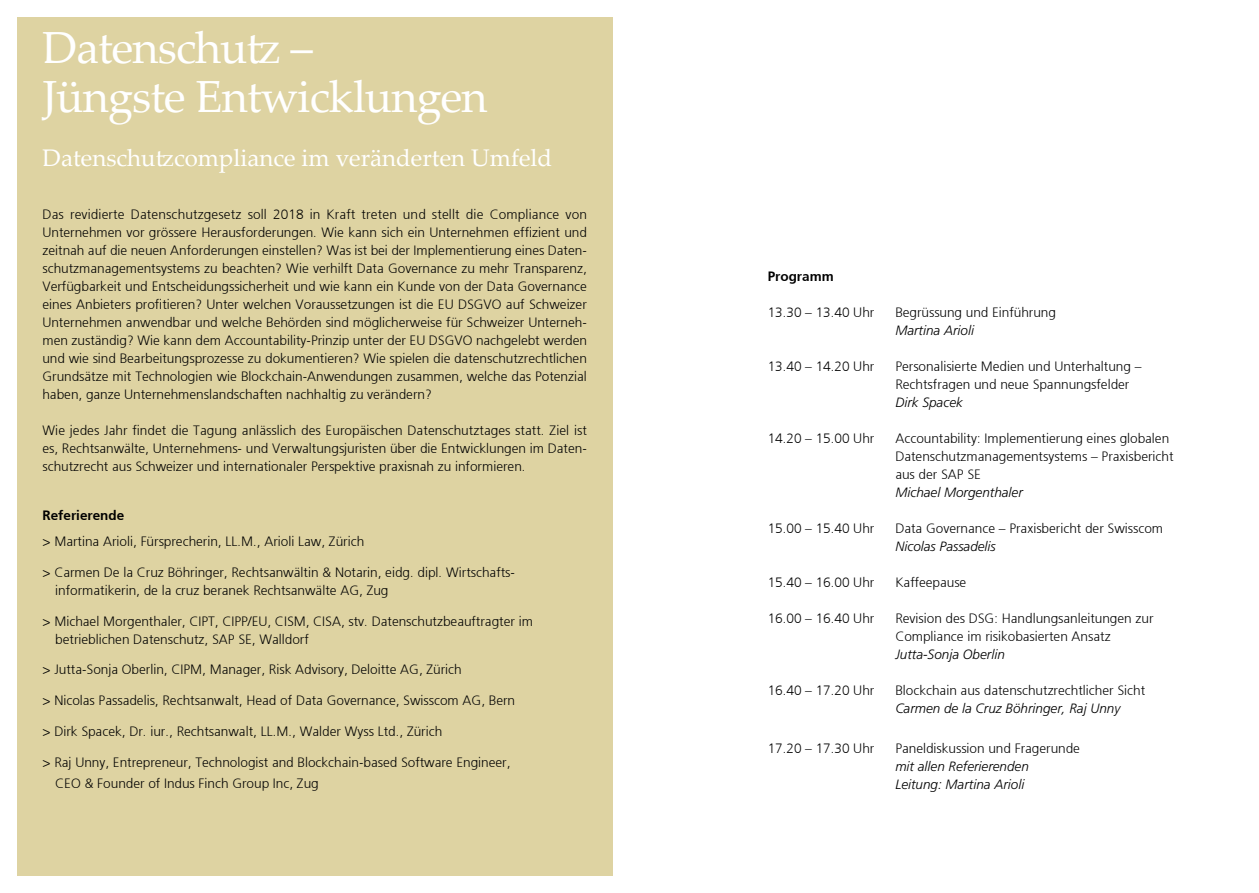
<style>
.page{position:relative;width:1259px;height:893px;background:#fff}
.page>*{position:absolute;margin:0;border:0;box-sizing:border-box;transform-origin:0 0}
.t1{font:45px/49.5px "Palatino Linotype";letter-spacing:-.02em;color:#fff}
.t2{font:24px "Palatino Linotype";color:#fff}
.t3{font:300 13.5px/18px "Frutiger 45";color:#000}
.t4{font:italic 300 13.5px/18px "Frutiger LT Std";color:#000}
.t5{font:300 13.5px "Frutiger 45";color:#000}
</style>
<div class="page">
<div style="left:17px;top:17px;width:595px;height:859px;background:#ded3a2"></div>
<h1 class="t1" style="left:43px;top:21px;width:447px">Datenschutz –<br>Jüngste Entwicklungen</h1>
<h2 class="t2" style="left:43px;top:141px;width:511px">Datenschutzcompliance im veränderten Umfeld</h2>
<p class="t3" style="left:42px;top:205px;width:546px;text-align:justify">Das revidierte Datenschutzgesetz soll 2018 in Kraft treten und stellt die Compliance von Unternehmen vor grössere Herausforderungen. Wie kann sich ein Unternehmen effizient und zeitnah auf die neuen Anforderungen einstellen? Was ist bei der Implementierung eines Daten&shy;schutzmanagementsystems zu beachten? Wie verhilft Data Governance zu mehr Transparenz, Verfügbarkeit und Entscheidungssicherheit und wie kann ein Kunde von der Data Governance eines Anbieters profitieren? Unter welchen Voraussetzungen ist die EU DSGVO auf Schweizer Unternehmen anwendbar und welche Behörden sind möglicherweise für Schweizer Unterneh&shy;men zuständig? Wie kann dem Accountability-Prinzip unter der EU DSGVO nachgelebt werden und wie sind Bearbeitungsprozesse zu dokumentieren? Wie spielen die datenschutzrechtlichen Grundsätze mit Technologien wie Blockchain-Anwendungen zusammen, welche das Potenzial haben, ganze Unternehmenslandschaften nachhaltig zu verändern?</p>
<p class="t3" style="left:42px;top:421px;width:546px;text-align:justify">Wie jedes Jahr findet die Tagung anlässlich des Europäischen Datenschutztages statt. Ziel ist es, Rechtsanwälte, Unternehmens- und Verwaltungsjuristen über die Entwicklungen im Daten&shy;schutzrecht aus Schweizer und internationaler Perspektive praxisnah zu informieren.</p>
<p class="t5" style="left:43px;top:507px;width:83px">Referierende</p>
<p class="t3" style="left:43px;top:532px;width:323px">&gt; Martina Arioli, Fürsprecherin, LL.M., Arioli Law, Zürich</p>
<p class="t3" style="left:55px;top:563px;width:461px;text-indent:-13px">&gt; Carmen De la Cruz Böhringer, Rechtsanwältin &amp; Notarin, eidg. dipl. Wirtschafts&shy;informatikerin, de la cruz beranek Rechtsanwälte AG, Zug</p>
<p class="t3" style="left:55px;top:612px;width:479px;text-indent:-13px">&gt; Michael Morgenthaler, CIPT, CIPP/EU, CISM, CISA, stv. Datenschutzbeauftragter im betrieblichen Datenschutz, SAP SE, Walldorf</p>
<p class="t3" style="left:43px;top:660px;width:421px">&gt; Jutta-Sonja Oberlin, CIPM, Manager, Risk Advisory, Deloitte AG, Zürich</p>
<p class="t3" style="left:43px;top:691px;width:474px">&gt; Nicolas Passadelis, Rechtsanwalt, Head of Data Governance, Swisscom AG, Bern</p>
<p class="t3" style="left:43px;top:722px;width:401px">&gt; Dirk Spacek, Dr. iur., Rechtsanwalt, LL.M., Walder Wyss Ltd., Zürich</p>
<p class="t3" style="left:55px;top:751px;width:457px;line-height:21.6px;text-indent:-13px">&gt; Raj Unny, Entrepreneur, Technologist and Blockchain-based Software Engineer,<br>CEO &amp; Founder of Indus Finch Group Inc, Zug</p>
<p class="t5" style="left:767px;top:269px;width:68px">Programm</p>
<p class="t3" style="left:767px;top:304px;width:108px">13.30 – 13.40 Uhr</p>
<p class="t3" style="left:895px;top:304px;width:162px">Begrüssung und Einführung</p>
<p class="t4" style="left:895px;top:322px;width:80px">Martina Arioli</p>
<p class="t3" style="left:767px;top:358px;width:108px">13.40 – 14.20 Uhr</p>
<p class="t3" style="left:895px;top:358px;width:248px">Personalisierte Medien und Unterhaltung –<br>Rechtsfragen und neue Spannungsfelder</p>
<p class="t4" style="left:895px;top:394px;width:69px">Dirk Spacek</p>
<p class="t3" style="left:767px;top:430px;width:108px">14.20 – 15.00 Uhr</p>
<p class="t3" style="left:895px;top:430px;width:280px">Accountability: Implementierung eines globalen<br>Datenschutzmanagementsystems – Praxisbericht aus der SAP SE</p>
<p class="t4" style="left:895px;top:484px;width:129px">Michael Morgenthaler</p>
<p class="t3" style="left:767px;top:520px;width:108px">15.00 – 15.40 Uhr</p>
<p class="t3" style="left:895px;top:520px;width:269px">Data Governance – Praxisbericht der Swisscom</p>
<p class="t4" style="left:895px;top:538px;width:102px">Nicolas Passadelis</p>
<p class="t3" style="left:767px;top:574px;width:108px">15.40 – 16.00 Uhr</p>
<p class="t3" style="left:895px;top:574px;width:73px">Kaffeepause</p>
<p class="t3" style="left:767px;top:610px;width:108px">16.00 – 16.40 Uhr</p>
<p class="t3" style="left:895px;top:610px;width:260px">Revision des DSG: Handlungsanleitungen zur<br>Compliance im risikobasierten Ansatz</p>
<p class="t4" style="left:895px;top:646px;width:111px">Jutta-Sonja Oberlin</p>
<p class="t3" style="left:767px;top:682px;width:108px">16.40 – 17.20 Uhr</p>
<p class="t3" style="left:895px;top:682px;width:251px">Blockchain aus datenschutzrechtlicher Sicht</p>
<p class="t4" style="left:895px;top:700px;width:227px">Carmen de la Cruz Böhringer, Raj Unny</p>
<p class="t3" style="left:767px;top:739px;width:108px">17.20 – 17.30 Uhr</p>
<p class="t3" style="left:895px;top:739px;width:186px">Paneldiskussion und Fragerunde</p>
<p class="t4" style="left:895px;top:757px;width:135px">mit allen Referierenden<br>Leitung: Martina Arioli</p>
</div>
